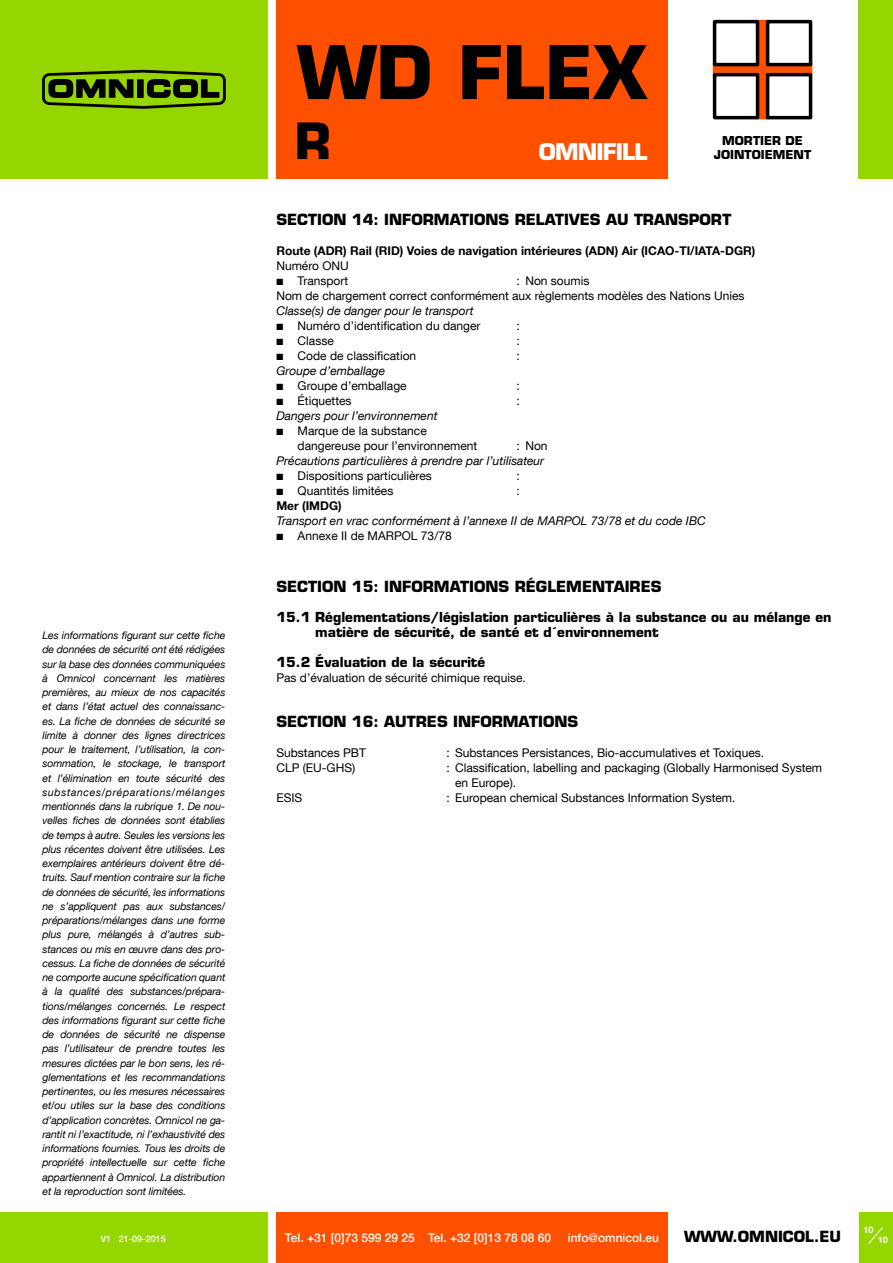
<style>
.page{position:relative;width:893px;height:1263px;background:#fff}
.page>*{position:absolute;margin:0;border:0;box-sizing:border-box;transform-origin:0 0}
.t1{font:700 72px "Eurostile";color:#000}
.t2{font:700 48.6px "Eurostile";color:#000}
.t3{font:700 22.5px "Eurostile";letter-spacing:-.04em;color:#fff}
.t4{font:700 15px "Eurostile";color:#000}
.t5{font:700 13.5px/15px "Eurostile";color:#000}
.t6{font:12px/15px "Helvetica Neue LT Com";color:#000}
.t7{font:italic 12px "Helvetica Neue LT Com";color:#000}
.t8{font:700 12px "Helvetica Neue LT Com";color:#000}
.t9{font:500 12px "Helvetica Neue LT Com";color:#fff}
.t10{font:700 12px/13.5px "Eurostile";color:#000;text-align:center}
.t11{font:italic 10.5px/14.2px "Helvetica Neue LT Com";letter-spacing:-.01em;color:#000;text-align:justify}
.t12{font:500 9px "Helvetica Neue LT Com";color:#fff}
.t13{font:700 9px "Helvetica Neue LT Com";color:#fff}
</style>
<div class="page">
<div style="left:859px;top:1212px;width:34px;height:51px;background:#95d500"></div>
<div style="left:0;top:1212px;width:268px;height:51px;background:#95d500"></div>
<div style="left:858px;top:0;width:35px;height:179px;background:#95d500"></div>
<div style="left:0;top:0;width:268px;height:179px;background:#95d500"></div>
<div style="left:42px;top:73px;width:184px;height:32px;border:3px solid #000;border-radius:6px"></div>
<svg style="left:48px;top:79px;width:86px;height:19px"></svg>
<div style="left:138px;top:80px;width:5px;height:17px;background:#000"></div>
<div style="left:137px;top:79px;width:7px;height:19px;border:1px solid #000"></div>
<svg style="left:146px;top:79px;width:74px;height:19px"></svg>
<div style="left:276px;top:1212px;width:392px;height:51px;background:#ff5000"></div>
<div style="left:276px;top:0;width:392px;height:179px;background:#ff5000"></div>
<svg style="left:759px;top:20px;width:7px;height:99px"></svg>
<svg style="left:713px;top:63px;width:99px;height:13px"></svg>
<div style="left:713px;top:73px;width:46px;height:46px;border:4px solid #000"></div>
<div style="left:766px;top:73px;width:46px;height:46px;border:4px solid #000"></div>
<div style="left:713px;top:20px;width:46px;height:46px;border:4px solid #000"></div>
<div style="left:766px;top:20px;width:46px;height:46px;border:4px solid #000"></div>
<svg style="left:868px;top:1227px;width:15px;height:17px"></svg>
<p class="t11" style="left:43px;top:628px;width:184px">Les informations figurant sur cette fiche de données de sécurité ont été rédigées sur la base des données communiquées à Omnicol concernant les matières premières, au mieux de nos capacités et dans l’état actuel des connaissanc&shy;es. La fiche de données de sécurité se limite à donner des lignes directrices pour le traitement, l’utilisation, la con&shy;sommation, le stockage, le transport et l’élimination en toute sécurité des substances/préparations/mélanges mentionnés dans la rubrique 1. De nou&shy;velles fiches de données sont établies de temps à autre. Seules les versions les plus récentes doivent être utilisées. Les exemplaires antérieurs doivent être dé&shy;truits. Sauf mention contraire sur la fiche de données de sécurité, les informations ne s’appliquent pas aux substances/ préparations/mélanges dans une forme plus pure, mélangés à d’autres sub&shy;stances ou mis en œuvre dans des pro&shy;cessus. La fiche de données de sécurité ne comporte aucune spécification quant à la qualité des substances/prépara&shy;tions/mélanges concernés. Le respect des informations figurant sur cette fiche de données de sécurité ne dispense pas l’utilisateur de prendre toutes les mesures dictées par le bon sens, les ré&shy;glementations et les recommandations pertinentes, ou les mesures nécessaires et/ou utiles sur la base des conditions d’application concrètes. Omnicol ne ga&shy;rantit ni l’exactitude, ni l’exhaustivité des informations fournies. Tous les droits de propriété intellectuelle sur cette fiche appartiennent à Omnicol. La distribution et la reproduction sont limitées.</p>
<h1 class="t1" style="left:297px;top:28px;width:351px">WD FLEX</h1>
<h2 class="t2" style="left:295px;top:111px;width:38px">R</h2>
<h3 class="t3" style="left:539px;top:138px;width:110px">OMNIFILL</h3>
<p class="t10" style="left:714px;top:134px;width:99px">MORTIER DE<br>JOINTOIEMENT</p>
<h3 class="t4" style="left:276px;top:210px;width:456px">SECTION 14: INFORMATIONS RELATIVES AU TRANSPORT</h3>
<p class="t8" style="left:276px;top:243px;width:480px">Route (ADR) Rail (RID) Voies de navigation intérieures (ADN) Air (ICAO-TI/IATA-DGR)</p>
<p class="t6" style="left:276px;top:258px;width:74px">Numéro ONU</p>
<p class="t6" style="left:276px;top:273px;width:73px">■ Transport</p>
<p class="t6" style="left:276px;top:273px;width:470px;text-indent:240px">: Non soumis<br>Nom de chargement correct conformément aux règlements modèles des Nations Unies</p>
<p class="t7" style="left:276px;top:303px;width:199px">Classe(s) de danger pour le transport</p>
<p class="t6" style="left:276px;top:318px;width:206px">■ Numéro d’identification du danger</p>
<p class="t6" style="left:516px;top:318px;width:5px">:</p>
<p class="t6" style="left:276px;top:333px;width:59px">■ Classe</p>
<p class="t6" style="left:516px;top:333px;width:5px">:</p>
<p class="t6" style="left:276px;top:348px;width:141px">■ Code de classification</p>
<p class="t6" style="left:516px;top:348px;width:5px">:</p>
<p class="t7" style="left:276px;top:363px;width:110px">Groupe d’emballage</p>
<p class="t6" style="left:276px;top:378px;width:132px">■ Groupe d’emballage</p>
<p class="t6" style="left:516px;top:378px;width:5px">:</p>
<p class="t6" style="left:276px;top:393px;width:77px">■ Étiquettes</p>
<p class="t6" style="left:516px;top:393px;width:5px">:</p>
<p class="t7" style="left:276px;top:408px;width:163px">Dangers pour l’environnement</p>
<p class="t6" style="left:298px;top:423px;width:181px;text-indent:-21px">■ Marque de la substance dangereuse pour l’environnement</p>
<p class="t6" style="left:516px;top:438px;width:33px">: Non</p>
<p class="t7" style="left:276px;top:453px;width:269px">Précautions particulières à prendre par l’utilisateur</p>
<p class="t6" style="left:276px;top:468px;width:157px">■ Dispositions particulières</p>
<p class="t6" style="left:516px;top:468px;width:5px">:</p>
<p class="t6" style="left:276px;top:483px;width:119px">■ Quantités limitées</p>
<p class="t6" style="left:516px;top:483px;width:5px">:</p>
<p class="t8" style="left:276px;top:498px;width:67px">Mer (IMDG)</p>
<p class="t7" style="left:276px;top:513px;width:431px">Transport en vrac conformément à l’annexe II de MARPOL 73/78 et du code IBC</p>
<p class="t6" style="left:276px;top:528px;width:177px">■ Annexe II de MARPOL 73/78</p>
<h3 class="t4" style="left:276px;top:577px;width:387px">SECTION 15: INFORMATIONS RÉGLEMENTAIRES</h3>
<p class="t5" style="left:315px;top:610px;width:518px;text-indent:-39px">15.1 Réglementations/législation particulières à la substance ou au mélange en matière de sécurité, de santé et d´environnement</p>
<p class="t5" style="left:276px;top:655px;width:210px">15.2 Évaluation de la sécurité</p>
<p class="t6" style="left:276px;top:670px;width:251px">Pas d’évaluation de sécurité chimique requise.</p>
<h3 class="t4" style="left:276px;top:712px;width:303px">SECTION 16: AUTRES INFORMATIONS</h3>
<p class="t6" style="left:276px;top:745px;width:91px">Substances PBT</p>
<p class="t6" style="left:446px;top:745px;width:319px">: Substances Persistances, Bio-accumulatives et Toxiques.</p>
<p class="t6" style="left:276px;top:760px;width:80px">CLP (EU-GHS)</p>
<p class="t6" style="left:455px;top:760px;width:369px;text-indent:-9px">: Classification, labelling and packaging (Globally Harmonised System en Europe).</p>
<p class="t6" style="left:276px;top:790px;width:27px">ESIS</p>
<p class="t6" style="left:446px;top:790px;width:291px">: European chemical Substances Information System.</p>
<p class="t12" style="left:101px;top:1233px;width:67px">V1 21-09-2015</p>
<p class="t9" style="left:285px;top:1230px;width:268px">Tel. +31 [0]73 599 29 25 Tel. +32 [0]13 78 08 60</p>
<p class="t9" style="left:568px;top:1230px;width:93px">info@omnicol.eu</p>
<h3 class="t4" style="left:684px;top:1227px;width:159px">WWW.OMNICOL.EU</h3>
<p class="t13" style="left:863px;top:1224px;width:12px">10</p>
<p class="t13" style="left:878px;top:1234px;width:12px">10</p>
</div>
